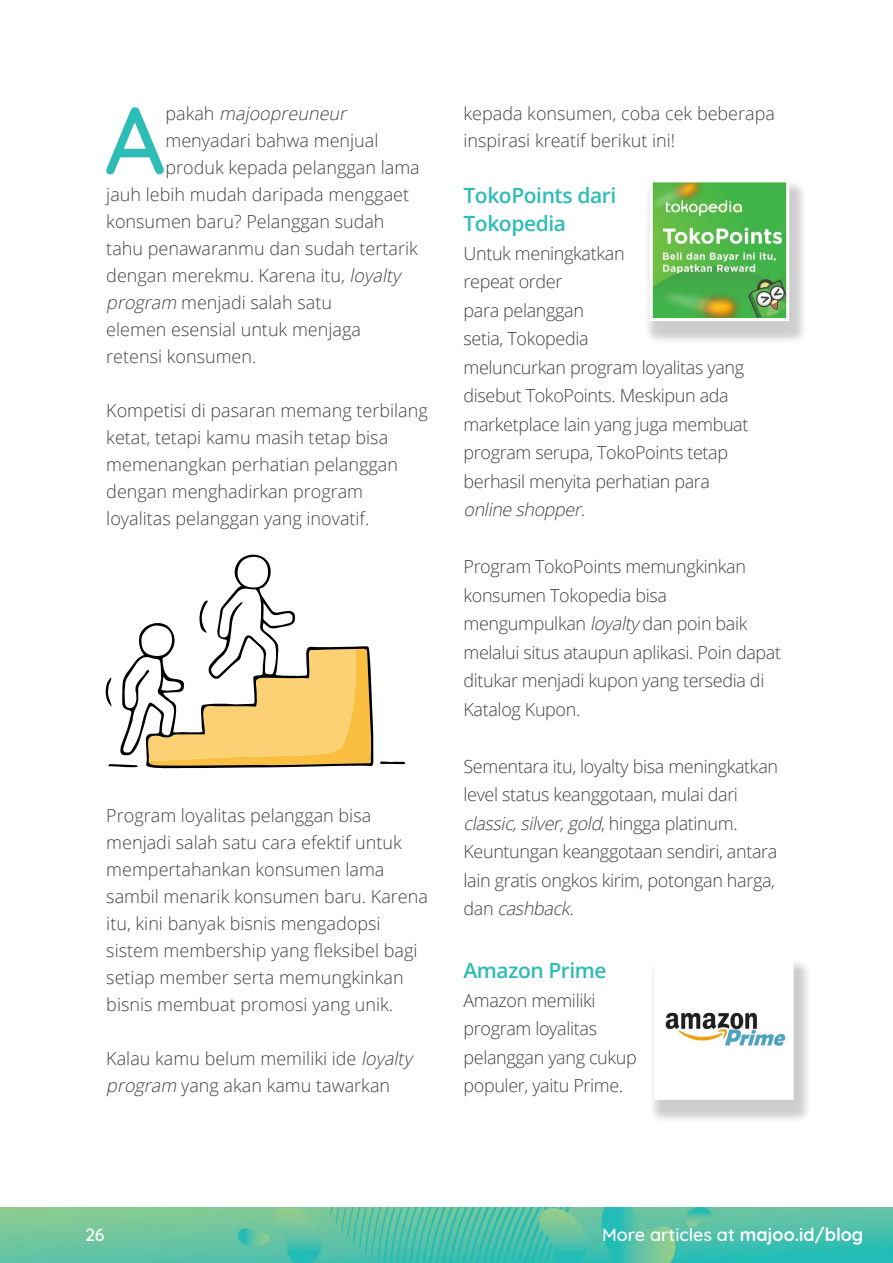
<style>
.page{position:relative;width:893px;height:1263px;background:#fff}
.page>*{position:absolute;margin:0;border:0;box-sizing:border-box;transform-origin:0 0}
.t1{font:500 94.8px "Quicksand";color:#2dbcb6}
.t2{font:600 21px/28.5px "Open Sans";letter-spacing:-.02em;color:#2dbcb6}
.t3{font:300 18px/27px "Open Sans";color:#424243}
.t4{font:300 18px/28.5px "Open Sans";letter-spacing:-.02em;color:#424243}
.t5{font:italic 300 18px "Open Sans";color:#424243}
.t6{font:500 18px "Quicksand";color:#fff}
.s1{font-style:normal}
.s2{font-style:italic}
.s3{font-weight:700}
</style>
<div class="page">
<img style="left:0;top:1207px;width:893px;height:56px">
<div style="left:643px;top:179px;width:165px;height:166px;background:#000;opacity:.2"></div>
<img style="left:654px;top:183px;width:131px;height:134px">
<div style="left:650px;top:179px;width:139px;height:142px;border:3px solid #fff"></div>
<div style="left:648px;top:958px;width:164px;height:166px;background:#000;opacity:.2"></div>
<img style="left:658px;top:962px;width:132px;height:134px">
<svg style="left:106px;top:557px;width:266px;height:211px"></svg>
<svg style="left:380px;top:761px;width:25px;height:3px"></svg>
<h1 class="t1" style="left:105px;top:64px;width:62px">A</h1>
<p class="t5" style="left:165px;top:101px;width:187px"><span class="s1">p a ka h</span> majoopreuneur</p>
<p class="t3" style="left:165px;top:127px;width:214px">menyadari bahwa menjual</p>
<p class="t3" style="left:165px;top:154px;width:256px">produk kepada pelanggan lama</p>
<p class="t3" style="left:106px;top:181px;width:304px">jauh lebih mudah daripada menggaet</p>
<p class="t3" style="left:106px;top:208px;width:280px">konsumen baru? Pelanggan sudah</p>
<p class="t3" style="left:106px;top:235px;width:313px">tahu penawaranmu dan sudah tertarik</p>
<p class="t3" style="left:106px;top:262px;width:296px">dengan merekmu. Karena itu, <span class="s2">loyalty</span></p>
<p class="t3" style="left:106px;top:289px;width:227px"><span class="s2">program</span> menjadi salah satu</p>
<p class="t3" style="left:106px;top:316px;width:256px">elemen esensial untuk menjaga</p>
<p class="t3" style="left:106px;top:343px;width:152px">retensi konsumen.</p>
<p class="t3" style="left:106px;top:397px;width:323px">Kompetisi di pasaran memang terbilang ketat, tetapi kamu masih tetap bisa memenangkan perhatian pelanggan dengan menghadirkan program loyalitas pelanggan yang inovatif.</p>
<p class="t3" style="left:106px;top:802px;width:323px">Program loyalitas pelanggan bisa menjadi salah satu cara efektif untuk mempertahankan konsumen lama sambil menarik konsumen baru. Karena itu, kini banyak bisnis mengadopsi sistem membership yang fleksibel bagi setiap member serta memungkinkan bisnis membuat promosi yang unik.</p>
<p class="t3" style="left:106px;top:1045px;width:307px">Kalau kamu belum memiliki ide <span class="s2">loyalty program</span> yang akan kamu tawarkan</p>
<p class="t3" style="left:463px;top:100px;width:313px">kepada konsumen, coba cek beberapa inspirasi kreatif berikut ini!</p>
<p class="t2" style="left:463px;top:180px;width:154px">TokoPoints dari<br>Tokopedia</p>
<p class="t4" style="left:463px;top:238px;width:286px">Untuk meningkatkan<br>repeat order<br>para pelanggan<br>setia, Tokopedia<br>meluncurkan program loyalitas yang disebut TokoPoints. Meskipun ada marketplace lain yang juga membuat program serupa, TokoPoints tetap berhasil menyita perhatian para</p>
<p class="t5" style="left:463px;top:497px;width:128px">online shopper.</p>
<p class="t4" style="left:463px;top:552px;width:319px">Program TokoPoints memungkinkan konsumen Tokopedia bisa mengumpulkan <span class="s2">loyalty</span> dan poin baik melalui situs ataupun aplikasi. Poin dapat ditukar menjadi kupon yang tersedia di<br>Katalog Kupon.</p>
<p class="t4" style="left:463px;top:751px;width:316px">Sementara itu, loyalty bisa meningkatkan level status keanggotaan, mulai dari <span class="s2">classic,silver,gold</span>, h i n gg a p l a t i n u m .<br>Keuntungan keanggotaan sendiri, antara lain gratis ongkos kirim, potongan harga, d a n <span class="s2">cashback.</span></p>
<p class="t2" style="left:463px;top:956px;width:145px">Amazon Prime</p>
<p class="t4" style="left:463px;top:985px;width:175px">Amazon memiliki program loyalitas pelanggan yang cukup populer, yaitu Prime.</p>
<p class="t6" style="left:85px;top:1220px;width:21px">26</p>
<p class="t6" style="left:602px;top:1220px;width:263px">More articles at <span class="s3">majoo.id/blog</span></p>
</div>
